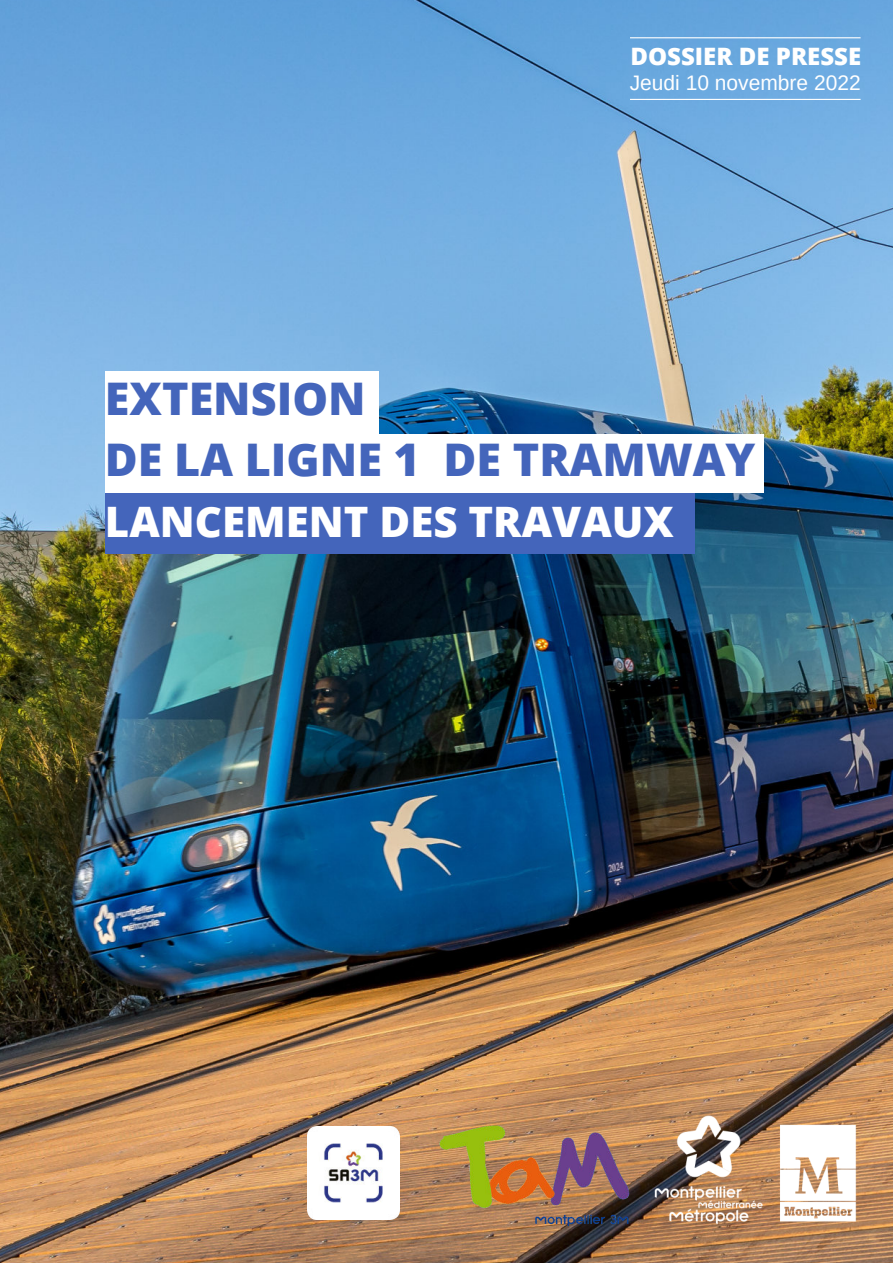
<style>
.page{position:relative;width:893px;height:1264px;background:#fff}
.page>*{position:absolute;margin:0;border:0;box-sizing:border-box;transform-origin:0 0}
.t1{font:800 45px/60.8px "Open Sans";color:#4465bb}
.t2{font:800 42px "Open Sans";color:#fff}
.t3{font:800 24px "Open Sans";color:#fff}
.t4{font:21px "Arimo";color:#fff}
</style>
<div class="page">
<img style="left:0;top:0;width:892px;height:1262px">
<hr style="left:630px;top:37px;width:230px;height:1px;background:#fff">
<hr style="left:630px;top:99px;width:230px;height:1px;background:#fff">
<div style="left:105px;top:371px;width:273px;height:73px;background:#fff"></div>
<div style="left:105px;top:484px;width:589px;height:70px;background:#4465bb"></div>
<div style="left:105px;top:434px;width:658px;height:58px;background:#fff"></div>
<img style="left:307px;top:1126px;width:92px;height:92px">
<img style="left:439px;top:1125px;width:190px;height:101px">
<img style="left:634px;top:1096px;width:247px;height:153px">
<p class="t3" style="left:630px;top:39px;width:232px">DOSSIER DE PRESSE</p>
<p class="t4" style="left:629px;top:71px;width:232px">Jeudi 10 novembre 2022</p>
<p class="t1" style="left:105px;top:367px;width:651px">EXTENSION<br>DE LA LIGNE 1 DE TRAMWAY</p>
<p class="t2" style="left:105px;top:492px;width:570px">LANCEMENT DES TRAVAUX</p>
</div>
